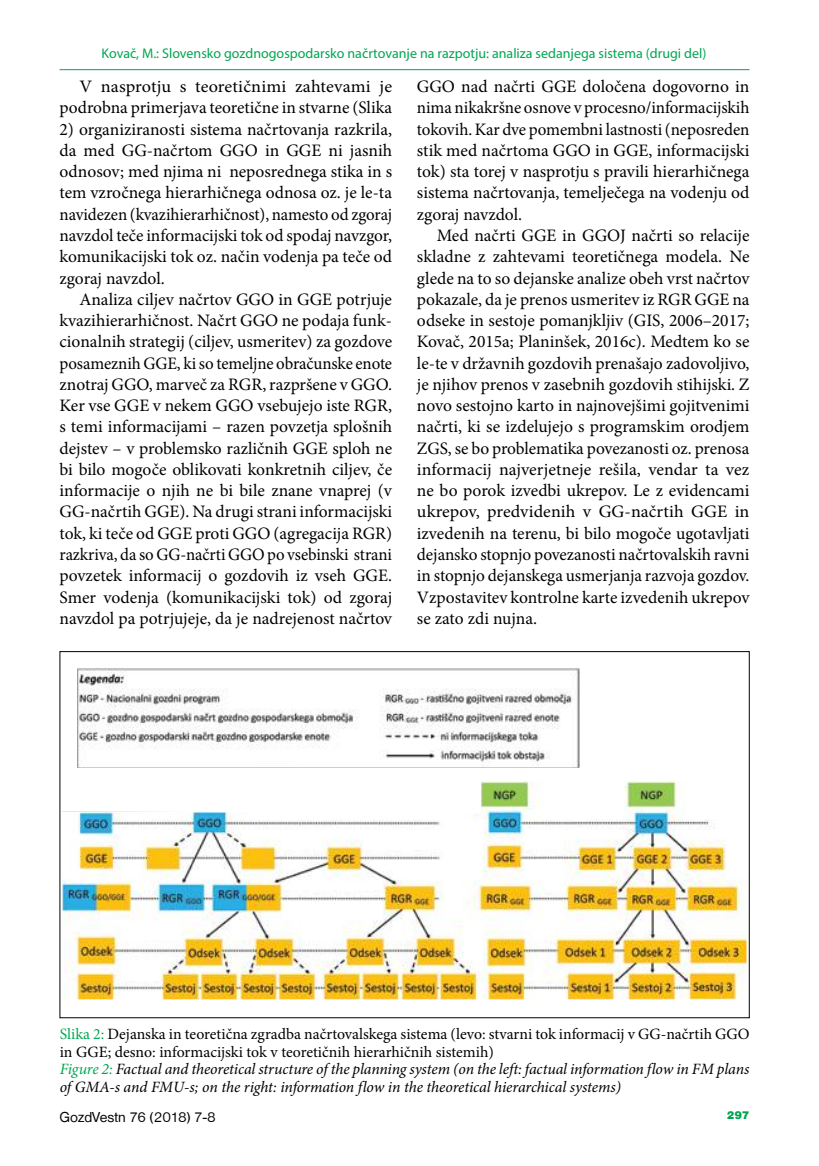
<style>
.page{position:relative;width:819px;height:1166px;background:#fff}
.page>*{position:absolute;margin:0;border:0;box-sizing:border-box;transform-origin:0 0}
.t1{font:17.5px/21.3px "Minion Pro";color:#000;text-align:justify}
.t2{font:17.5px/21.3px "Minion Pro";color:#000;text-align:right;scale:1.04 1}
.t3{font:italic 15.75px/17.5px "Minion Pro";letter-spacing:-.01em;color:#000}
.t4{font:14.88px "Nimbus San DEE";color:#000}
.t5{font:14px "Myriad Pro";color:#00a651}
.t6{font:11.38px "Nimbus San DEE Blac";color:#00a651}
.s1{font-style:normal;color:#00a651}
.s2{font-style:normal}
.s3{color:#00a651}
</style>
<div class="page">
<hr style="left:60px;top:69px;width:689px;height:1px;background:#00a651">
<img style="left:62px;top:781px;width:684px;height:218px">
<img style="left:77px;top:669px;width:502px;height:99px">
<p class="t5" style="left:101px;top:45px;width:606px">Kovač, M.: Slovensko gozdnogospodarsko načrtovanje na razpotju: analiza sedanjega sistema (drugi del)</p>
<p class="t2" style="left:60px;top:76px;width:321px">V nasprotju s teoretičnimi zahtevami je podrobna primerjava teoretične in stvarne (Slika</p>
<p class="t1" style="left:60px;top:118px;width:334px">2) organiziranosti sistema načrtovanja razkrila, da med GG-načrtom GGO in GGE ni jasnih odnosov; med njima ni neposrednega stika in s tem vzročnega hierarhičnega odnosa oz. je le-ta navidezen (kvazihierarhičnost), namesto od zgoraj navzdol teče informacijski tok od spodaj navzgor, komunikacijski tok oz. način vodenja pa teče od zgoraj navzdol.</p>
<p class="t1" style="left:60px;top:289px;width:334px;text-indent:20px">Analiza ciljev načrtov GGO in GGE potrjuje kvazihierarhičnost. Načrt GGO ne podaja funk&shy;cionalnih strategij (ciljev, usmeritev) za gozdove posameznih GGE, ki so temeljne obračunske enote znotraj GGO, marveč za RGR, razpršene v GGO.<br>Ker vse GGE v nekem GGO vsebujejo iste RGR, s temi informacijami – razen povzetja splošnih dejstev – v problemsko različnih GGE sploh ne bi bilo mogoče oblikovati konkretnih ciljev, če informacije o njih ne bi bile znane vnaprej (v GG-načrtih GGE). Na drugi strani informacijski tok, ki teče od GGE proti GGO (agregacija RGR) razkriva, da so GG-načrti GGO po vsebinski strani povzetek informacij o gozdovih iz vseh GGE.<br>Smer vodenja (komunikacijski tok) od zgoraj navzdol pa potrjujeje, da je nadrejenost načrtov</p>
<p class="t1" style="left:417px;top:76px;width:334px">GGO nad načrti GGE določena dogovorno in nima nikakršne osnove v procesno/informacijskih tokovih. Kar dve pomembni lastnosti (neposreden stik med načrtoma GGO in GGE, informacijski tok) sta torej v nasprotju s pravili hierarhičnega sistema načrtovanja, temelječega na vodenju od zgoraj navzdol.</p>
<p class="t1" style="left:417px;top:225px;width:334px;text-indent:20px">Med načrti GGE in GGOJ načrti so relacije skladne z zahtevami teoretičnega modela. Ne glede na to so dejanske analize obeh vrst načrtov pokazale, da je prenos usmeritev iz RGR GGE na odseke in sestoje pomanjkljiv (GIS, 2006–2017; Kovač, 2015a; Planinšek, 2016c). Medtem ko se le-te v državnih gozdovih prenašajo zadovoljivo, je njihov prenos v zasebnih gozdovih stihijski. Z novo sestojno karto in najnovejšimi gojitvenimi načrti, ki se izdelujejo s programskim orodjem ZGS, se bo problematika povezanosti oz. prenosa informacij najverjetneje rešila, vendar ta vez ne bo porok izvedbi ukrepov. Le z evidencami ukrepov, predvidenih v GG-načrtih GGE in izvedenih na terenu, bi bilo mogoče ugotavljati dejansko stopnjo povezanosti načrtovalskih ravni in stopnjo dejanskega usmerjanja razvoja gozdov.<br>Vzpostavitev kontrolne karte izvedenih ukrepov se zato zdi nujna.</p>
<p class="t3" style="left:60px;top:1025px;width:691px"><span class="s1">Slika 2:</span> <span class="s2">Dejanska in teoretična zgradba načrtovalskega sistema (levo: stvarni tok informacij v GG-načrtih GGO in GGE; desno: informacijski tok v teoretičnih hierarhičnih sistemih)<br></span><span class="s3">Figure 2:</span> Factual and theoretical structure of the planning system (on the left: factual information flow in FM plans of GMA-s and FMU-s; on the right: information flow in the theoretical hierarchical systems)</p>
<p class="t4" style="left:60px;top:1109px;width:158px">GozdVestn 76 (2018) 7-8</p>
<p class="t6" style="left:726px;top:1109px;width:24px">297</p>
</div>
